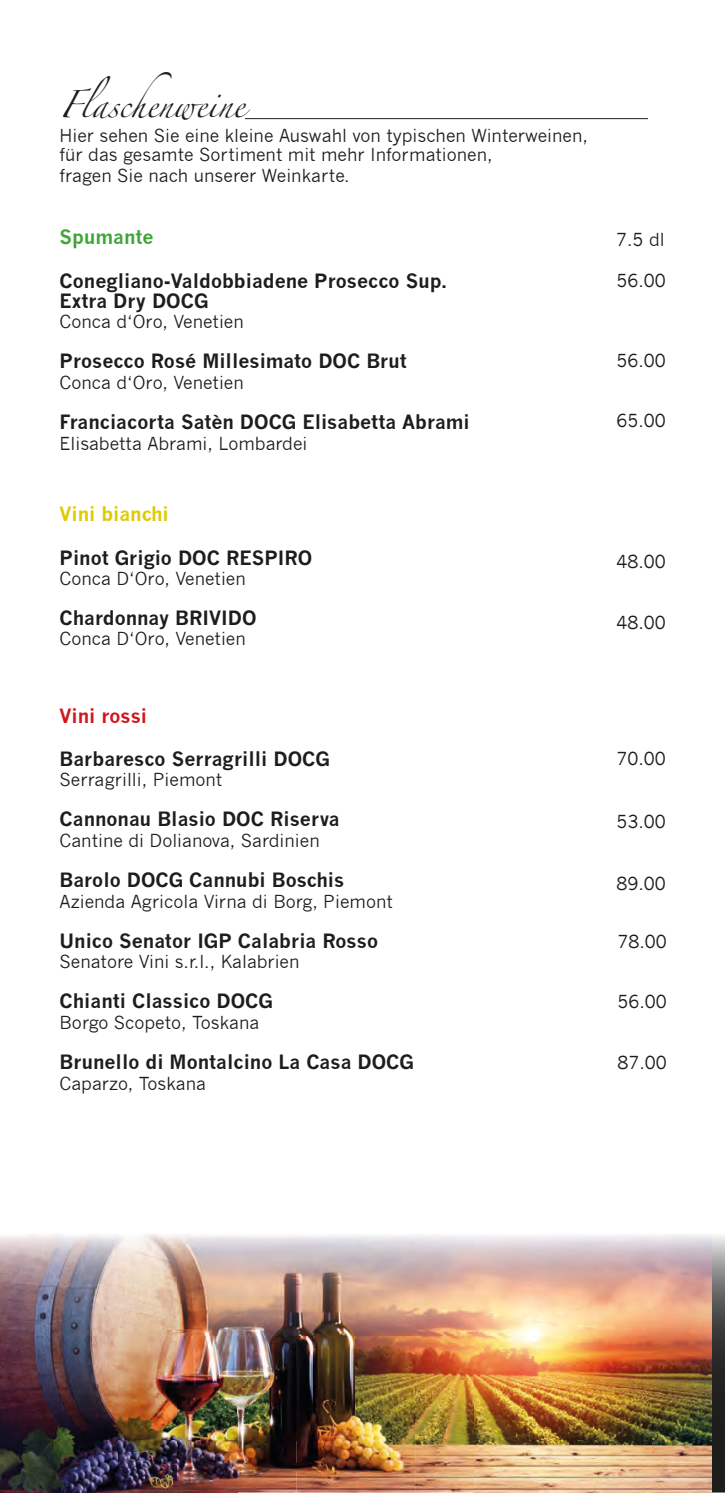
<style>
.page{position:relative;width:725px;height:1504px;background:#fff}
.page>*{position:absolute;margin:0;border:0;box-sizing:border-box;transform-origin:0 0}
.t1{font:24.5px "Zapfino";color:#1d1d1b;scale:.95 1}
.t2{font:700 19.25px/20.1px "News Gothic";color:#1d1d1b}
.t3{font:700 19.25px "News Gothic";color:#ddca00}
.t4{font:700 19.25px "News Gothic";color:#cd171a}
.t5{font:700 19.25px "News Gothic";color:#3fa535}
.t6{font:17.5px/19.2px "News Gothic";color:#1d1d1b}
</style>
<div class="page">
<hr style="left:245px;top:118px;width:402px;height:1px;background:#1d1d1b">
<img style="left:0;top:1233px;width:711px;height:259px">
<img style="left:290px;top:1462px;width:144px;height:10px">
<h1 class="t1" style="left:60px;top:94px;width:196px">Flaschenweine</h1>
<p class="t6" style="left:60px;top:126px;width:529px">Hier sehen Sie eine kleine Auswahl von typischen Winterweinen, für das gesamte Sortiment mit mehr Informationen,</p>
<p class="t6" style="left:60px;top:166px;width:291px">fragen Sie nach unserer Weinkarte.</p>
<p class="t5" style="left:60px;top:225px;width:95px">Spumante</p>
<p class="t2" style="left:60px;top:270px;width:389px">Conegliano-Valdobbiadene Prosecco Sup.<br>Extra Dry DOCG</p>
<p class="t6" style="left:60px;top:312px;width:186px">Conca d‘Oro, Venetien</p>
<p class="t2" style="left:60px;top:351px;width:349px">Prosecco Rosé Millesimato DOC Brut</p>
<p class="t6" style="left:60px;top:372px;width:186px">Conca d‘Oro, Venetien</p>
<p class="t2" style="left:60px;top:411px;width:411px">Franciacorta Satèn DOCG Elisabetta Abrami</p>
<p class="t6" style="left:60px;top:434px;width:249px">Elisabetta Abrami, Lombardei</p>
<p class="t3" style="left:60px;top:502px;width:111px">Vini bianchi</p>
<p class="t2" style="left:60px;top:547px;width:254px">Pinot Grigio DOC RESPIRO</p>
<p class="t6" style="left:60px;top:568px;width:188px">Conca D‘Oro, Venetien</p>
<p class="t2" style="left:60px;top:607px;width:198px">Chardonnay BRIVIDO</p>
<p class="t6" style="left:60px;top:629px;width:188px">Conca D‘Oro, Venetien</p>
<p class="t4" style="left:60px;top:704px;width:89px">Vini rossi</p>
<p class="t6" style="left:616px;top:230px;width:50px">7.5 dl</p>
<p class="t6" style="left:616px;top:270px;width:51px">56.00</p>
<p class="t6" style="left:616px;top:351px;width:51px">56.00</p>
<p class="t6" style="left:616px;top:411px;width:51px">65.00</p>
<p class="t6" style="left:616px;top:552px;width:51px">48.00</p>
<p class="t6" style="left:616px;top:613px;width:51px">48.00</p>
<p class="t2" style="left:60px;top:748px;width:272px">Barbaresco Serragrilli DOCG</p>
<p class="t6" style="left:60px;top:770px;width:164px">Serragrilli, Piemont</p>
<p class="t2" style="left:60px;top:808px;width:281px">Cannonau Blasio DOC Riserva</p>
<p class="t6" style="left:60px;top:830px;width:261px">Cantine di Dolianova, Sardinien</p>
<p class="t2" style="left:60px;top:869px;width:286px">Barolo DOCG Cannubi Boschis</p>
<p class="t6" style="left:60px;top:891px;width:334px">Azienda Agricola Virna di Borg, Piemont</p>
<p class="t2" style="left:60px;top:930px;width:320px">Unico Senator IGP Calabria Rosso</p>
<p class="t6" style="left:617px;top:932px;width:51px">78.00</p>
<p class="t6" style="left:60px;top:952px;width:241px">Senatore Vini s.r.l., Kalabrien</p>
<p class="t2" style="left:60px;top:990px;width:215px">Chianti Classico DOCG</p>
<p class="t6" style="left:617px;top:992px;width:51px">56.00</p>
<p class="t6" style="left:60px;top:1012px;width:201px">Borgo Scopeto, Toskana</p>
<p class="t2" style="left:60px;top:1051px;width:356px">Brunello di Montalcino La Casa DOCG</p>
<p class="t6" style="left:617px;top:1052px;width:51px">87.00</p>
<p class="t6" style="left:60px;top:1073px;width:148px">Caparzo, Toskana</p>
<p class="t6" style="left:616px;top:749px;width:51px">70.00</p>
<p class="t6" style="left:616px;top:812px;width:51px">53.00</p>
<p class="t6" style="left:616px;top:873px;width:51px">89.00</p>
</div>
